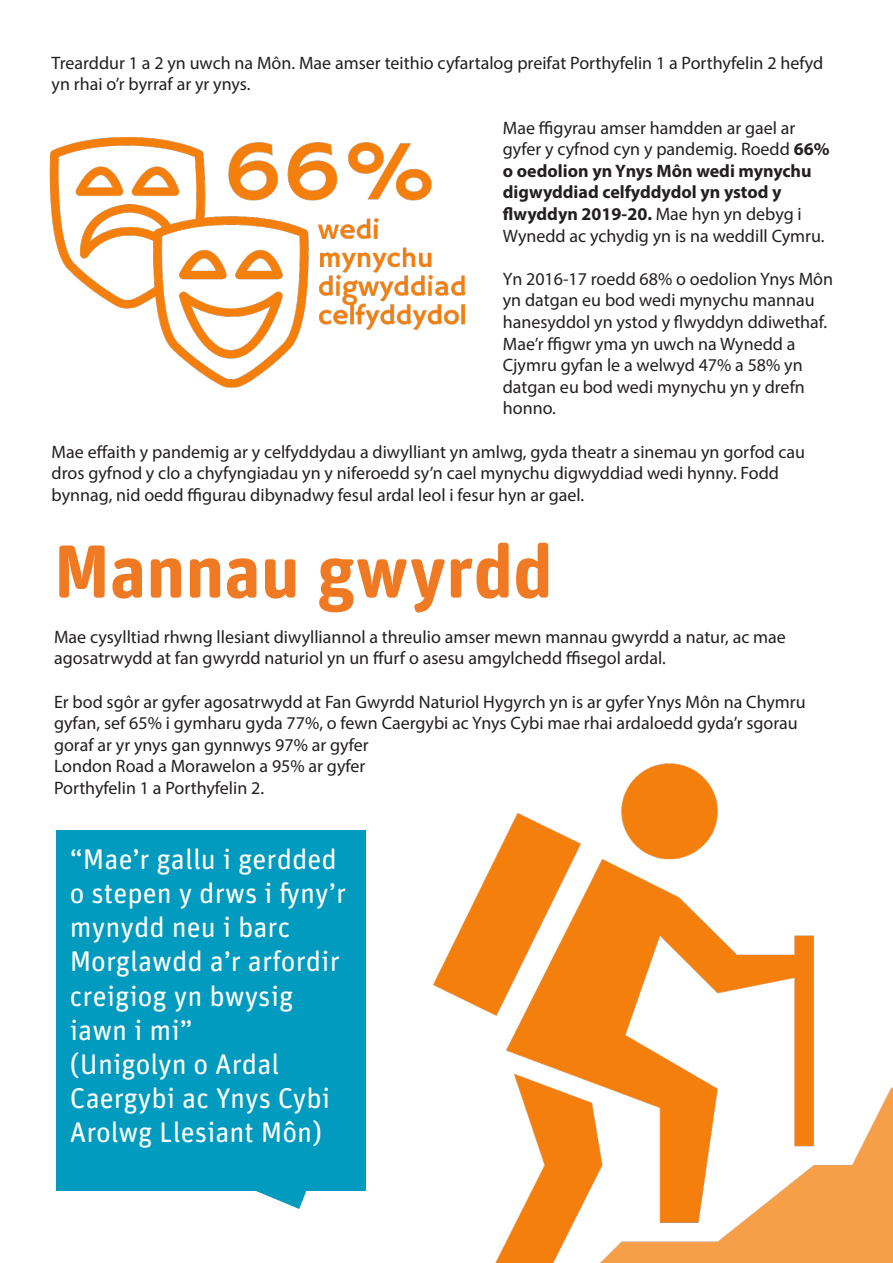
<style>
.page{position:relative;width:893px;height:1263px;background:#fff}
.page>*{position:absolute;margin:0;border:0;box-sizing:border-box;transform-origin:0 0}
.t1{font:700 75px "Unit Rounded Pro";color:#f07a23}
.t2{font:28.5px/34.2px "Unit Rounded Pro";color:#fff}
.t3{font:18px/21.6px "Myriad Pro";color:#231f20}
.s1{font-weight:700}
</style>
<div class="page">
<img style="left:433px;top:763px;width:460px;height:500px">
<img style="left:49px;top:137px;width:417px;height:251px">
<div style="left:57px;top:830px;width:309px;height:361px;background:#019bbf"></div>
<svg style="left:256px;top:1191px;width:51px;height:18px"></svg>
<p class="t3" style="left:52px;top:52px;width:773px">Trearddur 1 a 2 yn uwch na Môn. Mae amser teithio cyfartalog preifat Porthyfelin 1 a Porthyfelin 2 hefyd yn rhai o’r byrraf ar yr ynys.</p>
<p class="t3" style="left:503px;top:116px;width:328px">Mae ffigyrau amser hamdden ar gael ar gyfer y cyfnod cyn y pandemig. Roedd <span class="s1">66% o oedolion yn Ynys Môn wedi mynychu digwyddiad celfyddydol yn ystod y flwyddyn 2019-20.</span> Mae hyn yn debyg i Wynedd ac ychydig yn is na weddill Cymru.</p>
<p class="t3" style="left:503px;top:268px;width:332px">Yn 2016-17 roedd 68% o oedolion Ynys Môn yn datgan eu bod wedi mynychu mannau hanesyddol yn ystod y flwyddyn ddiwethaf.<br>Mae’r ffigwr yma yn uwch na Wynedd a<br>Cjymru gyfan le a welwyd 47% a 58% yn datgan eu bod wedi mynychu yn y drefn honno.</p>
<p class="t3" style="left:52px;top:440px;width:755px">Mae effaith y pandemig ar y celfyddydau a diwylliant yn amlwg, gyda theatr a sinemau yn gorfod cau</p>
<p class="t3" style="left:52px;top:462px;width:729px">dros gyfnod y clo a chyfyngiadau yn y niferoedd sy’n cael mynychu digwyddiad wedi hynny. Fodd</p>
<p class="t3" style="left:52px;top:484px;width:534px">bynnag, nid oedd ffigurau dibynadwy fesul ardal leol i fesur hyn ar gael.</p>
<p class="t1" style="left:54px;top:518px;width:500px">Mannau gwyrdd</p>
<p class="t3" style="left:54px;top:626px;width:733px">Mae cysylltiad rhwng llesiant diwylliannol a threulio amser mewn mannau gwyrdd a natur, ac mae agosatrwydd at fan gwyrdd naturiol yn un ffurf o asesu amgylchedd ffisegol ardal.</p>
<p class="t3" style="left:54px;top:690px;width:753px">Er bod sgôr ar gyfer agosatrwydd at Fan Gwyrdd Naturiol Hygyrch yn is ar gyfer Ynys Môn na Chymru gyfan, sef 65% i gymharu gyda 77%, o fewn Caergybi ac Ynys Cybi mae rhai ardaloedd gyda’r sgorau goraf ar yr ynys gan gynnwys 97% ar gyfer<br>London Road a Morawelon a 95% ar gyfer<br>Porthyfelin 1 a Porthyfelin 2.</p>
<p class="t2" style="left:70px;top:840px;width:278px">“Mae’r gallu i gerdded o stepen y drws i fyny’r mynydd neu i barc<br>Morglawdd a’r arfordir creigiog yn bwysig iawn i mi”</p>
<p class="t2" style="left:70px;top:1046px;width:262px">(Unigolyn o Ardal<br>Caergybi ac Ynys Cybi<br>Arolwg Llesiant Môn)</p>
</div>
